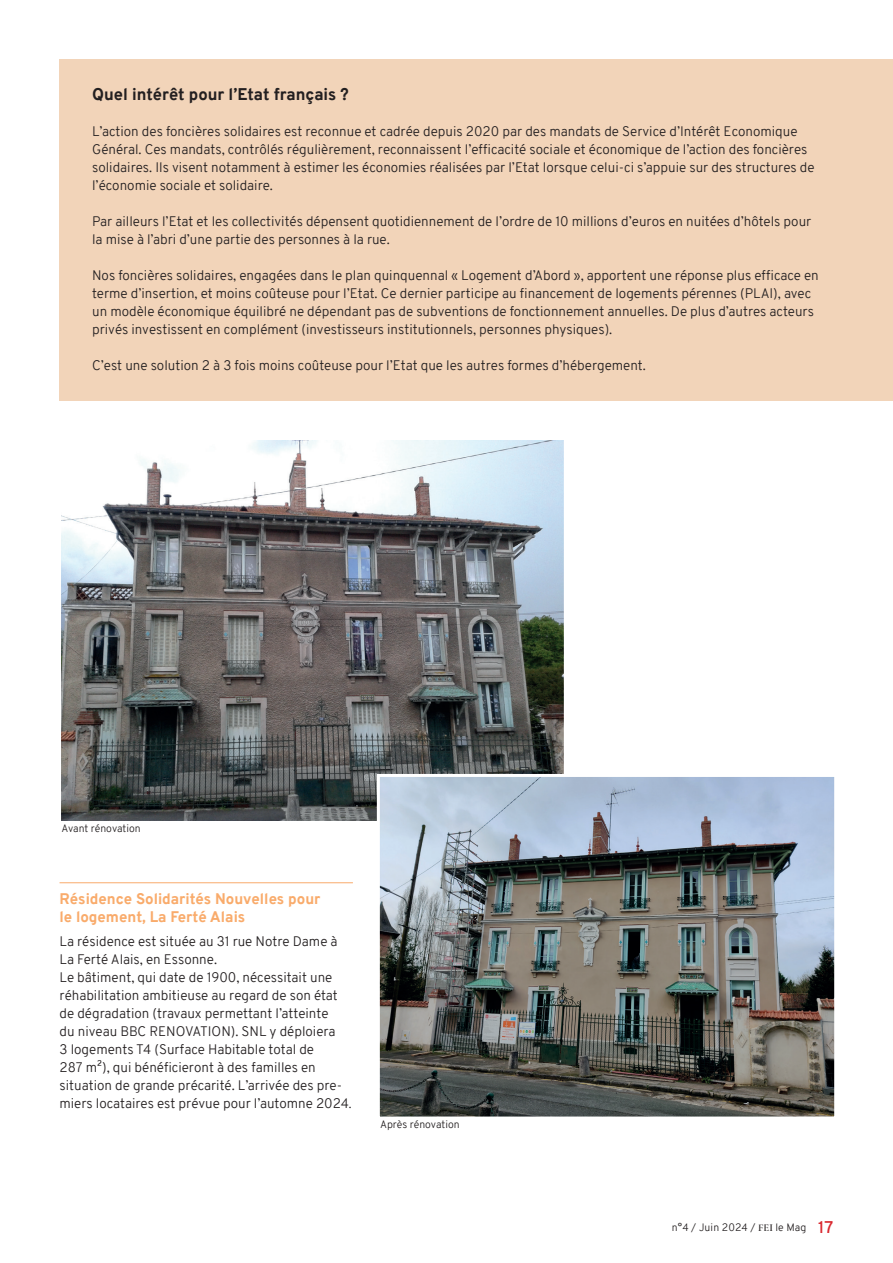
<style>
.page{position:relative;width:893px;height:1263px;background:#fff}
.page>*{position:absolute;margin:0;border:0;box-sizing:border-box;transform-origin:0 0}
.t1{font:800 16.5px "Overpass";color:#231f20}
.t2{font:800 15px/18px "Overpass";color:#f9ab6b}
.t3{font:300 13.5px/18px "Overpass";color:#231f20}
.t4{font:300 10.5px "Overpass";color:#231f20}
.s1{font-size:12px}
.s2{font-family:"Cormorant Garamond";font-weight:600}
.s3{font-weight:600;font-size:16.5px;color:#d9282e}
</style>
<div class="page">
<div style="left:60px;top:59px;width:833px;height:342px;background:#f2d4b9"></div>
<img style="left:62px;top:441px;width:501px;height:379px">
<div style="left:58px;top:437px;width:509px;height:387px;border:3px solid #fff"></div>
<img style="left:381px;top:778px;width:452px;height:337px">
<div style="left:377px;top:774px;width:460px;height:345px;border:3px solid #fff"></div>
<hr style="left:60px;top:882px;width:293px;height:1px;background:#f9ab6b">
<p class="t1" style="left:92px;top:82px;width:258px">Quel intérêt pour l’Etat français ?</p>
<p class="t3" style="left:92px;top:122px;width:724px">L’action des foncières solidaires est reconnue et cadrée depuis 2020 par des mandats de Service d’Intérêt Economique Général. Ces mandats, contrôlés régulièrement, reconnaissent l’efficacité sociale et économique de l’action des foncières solidaires. Ils visent notamment à estimer les économies réalisées par l’Etat lorsque celui-ci s’appuie sur des structures de l’économie sociale et solidaire.</p>
<p class="t3" style="left:92px;top:212px;width:721px">Par ailleurs l’Etat et les collectivités dépensent quotidiennement de l’ordre de 10 millions d’euros en nuitées d’hôtels pour la mise à l’abri d’une partie des personnes à la rue.</p>
<p class="t3" style="left:92px;top:266px;width:728px">Nos foncières solidaires, engagées dans le plan quinquennal « Logement d’Abord », apportent une réponse plus efficace en terme d’insertion, et moins coûteuse pour l’Etat. Ce dernier participe au financement de logements pérennes (PLAI), avec un modèle économique équilibré ne dépendant pas de subventions de fonctionnement annuelles. De plus d’autres acteurs privés investissent en complément (investisseurs institutionnels, personnes physiques).</p>
<p class="t3" style="left:92px;top:356px;width:555px">C’est une solution 2 à 3 fois moins coûteuse pour l’Etat que les autres formes d’hébergement.</p>
<p class="t4" style="left:62px;top:821px;width:81px">Avant rénovation</p>
<p class="t2" style="left:60px;top:890px;width:262px">Résidence Solidarités Nouvelles pour le logement, La Ferté Alais</p>
<p class="t3" style="left:60px;top:932px;width:294px">La résidence est située au 31 rue Notre Dame à La Ferté Alais, en Essonne.<br>Le bâtiment, qui date de 1900, nécessitait une réhabilitation ambitieuse au regard de son état de dégradation (travaux permettant l’atteinte<br>du niveau BBC RENOVATION). SNL y déploiera<br>3 logements T4 (Surface Habitable total de<br>287 m²), qui bénéficieront à des familles en situation de grande précarité. L’arrivée des pre&shy;miers locataires est prévue pour l’automne 2024<span class="s1">.</span></p>
<p class="t4" style="left:380px;top:1117px;width:81px">Après rénovation</p>
<p class="t4" style="left:672px;top:1220px;width:163px">n°4 / Juin 2024 / <span class="s2">FEI</span> le Mag <span class="s3">17</span></p>
</div>
